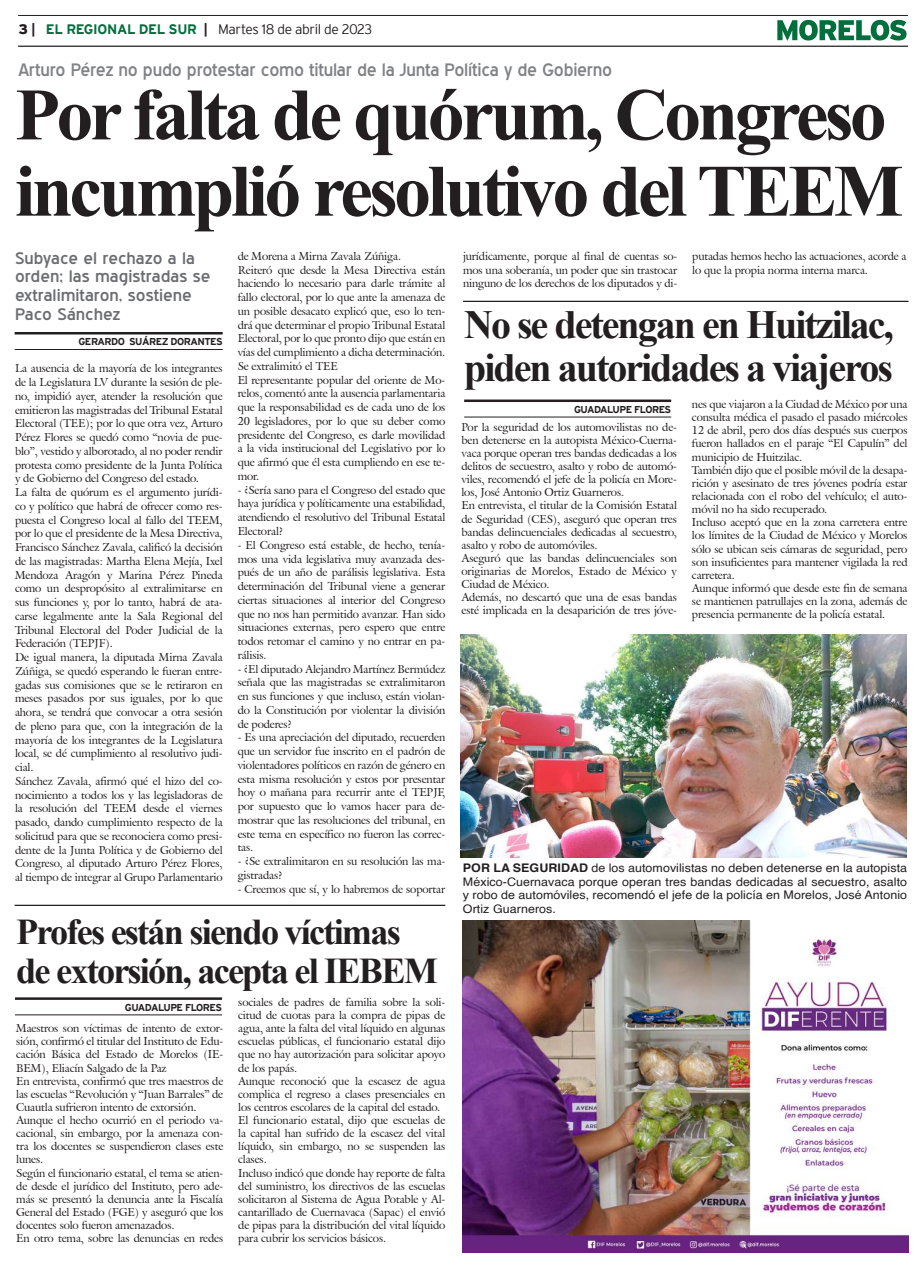
<style>
.page{position:relative;width:923px;height:1268px;background:#fff}
.page>*{position:absolute;margin:0;border:0;box-sizing:border-box;transform-origin:0 0}
.t1{font:700 73.75px/76.2px "Times New Roman";letter-spacing:-.05em;color:#231f20}
.t2{font:700 40px/42.5px "Times New Roman";letter-spacing:-.05em;color:#231f20}
.t3{font:700 36.25px/38.8px "Times New Roman";letter-spacing:-.05em;color:#231f20}
.t4{font:17.5px "Blue Highway";letter-spacing:-.015em;color:#808285;scale:1.05 1}
.t5{font:16.25px/18.8px "Blue Highway";color:#6c6d70;scale:1.1 1}
.t6{font:300 13.75px "Interstate";letter-spacing:-.025em;color:#231f20}
.t7{font:11.88px/13.8px "Helvetica";letter-spacing:.005em;color:#231f20;text-align:justify;scale:1.05 1}
.t8{font:11.25px/13.8px "Galliard IT Cby BT";letter-spacing:-.01em;color:#231f20}
.t9{font:700 10px "Interstate";letter-spacing:-.05em;color:#231f20}
.s1{font-weight:900}
.s2{font-weight:700}
.s3{font-weight:700;color:#006f3c}
</style>
<div class="page">
<hr style="left:18px;top:15px;width:889px;height:1px;background:#231f20">
<hr style="left:18px;top:46px;width:889px;height:1px;background:#231f20">
<svg style="left:777px;top:20px;width:129px;height:21px"></svg>
<img style="left:462px;top:920px;width:446px;height:332px">
<hr style="left:15px;top:997px;width:207px;height:2px;background:#231f20">
<hr style="left:15px;top:1014px;width:207px;height:1px;background:#231f20">
<hr style="left:464px;top:399px;width:207px;height:3px;background:#231f20">
<hr style="left:464px;top:416px;width:207px;height:1px;background:#231f20">
<hr style="left:15px;top:332px;width:208px;height:2px;background:#231f20">
<hr style="left:15px;top:349px;width:208px;height:1px;background:#231f20">
<hr style="left:15px;top:904px;width:430px;height:2px;background:#231f20">
<hr style="left:463px;top:301px;width:445px;height:1px;background:#231f20">
<img style="left:461px;top:634px;width:445px;height:223px">
<p class="t6" style="left:18px;top:21px;width:355px"><span class="s1">3</span> <span class="s2">|</span> <span class="s3">EL REGIONAL DEL SUR</span> <span class="s2">|</span> Martes 18 de abril de 2023</p>
<h3 class="t4" style="left:18px;top:59px;width:567px">Arturo Pérez no pudo protestar como titular de la Junta Política y de Gobierno</h3>
<h1 class="t1" style="left:15px;top:74px;width:889px">Por falta de quórum, Congreso incumplió resolutivo del TEEM</h1>
<h3 class="t5" style="left:15px;top:248px;width:179px">Subyace el rechazo a la orden; las magistradas se extralimitaron, sostiene<br>Paco Sánchez</h3>
<p class="t9" style="left:78px;top:336px;width:146px">GERARDO SUÁREZ DORANTES</p>
<p class="t8" style="left:238px;top:249px;width:209px">de Morena a Mirna Zavala Zúñiga.<br>Reiteró que desde la Mesa Directiva están haciendo lo necesario para darle trámite al fallo electoral, por lo que ante la amenaza de un posible desacato explicó que, eso lo ten&shy;drá que determinar el propio Tribunal Estatal Electoral, por lo que pronto dijo que están en vías del cumplimiento a dicha determinación.<br>Se extralimitó el TEE<br>El representante popular del oriente de Mo&shy;relos, comentó ante la ausencia parlamentaria que la responsabilidad es de cada uno de los 20 legisladores, por lo que su deber como presidente del Congreso, es darle movilidad a la vida institucional del Legislativo por lo que afirmó que él esta cumpliendo en ese te&shy;mor.</p>
<p class="t8" style="left:238px;top:483px;width:209px;text-align:justify">- ¿Sería sano para el Congreso del estado que haya jurídica y políticamente una estabilidad, atendiendo el resolutivo del Tribunal Estatal Electoral?</p>
<p class="t8" style="left:238px;top:538px;width:209px;text-align:justify">- El Congreso está estable, de hecho, tenía&shy;mos una vida legislativa muy avanzada des&shy;pués de un año de parálisis legislativa. Esta determinación del Tribunal viene a generar ciertas situaciones al interior del Congreso que no nos han permitido avanzar. Han sido situaciones externas, pero espero que entre todos retomar el camino y no entrar en pa&shy;rálisis.</p>
<p class="t8" style="left:238px;top:661px;width:209px;text-align:justify">- ¿El diputado Alejandro Martínez Bermúdez señala que las magistradas se extralimitaron en sus funciones y que incluso, están violan&shy;do la Constitución por violentar la división de poderes?</p>
<p class="t8" style="left:238px;top:730px;width:209px;text-align:justify">- Es una apreciación del diputado, recuerden que un servidor fue inscrito en el padrón de violentadores políticos en razón de género en esta misma resolución y estos por presentar hoy o mañana para recurrir ante el TEPJF, por supuesto que lo vamos hacer para de&shy;mostrar que las resoluciones del tribunal, en este tema en específico no fueron las correc&shy;tas.</p>
<p class="t8" style="left:238px;top:854px;width:209px">- ¿Se extralimitaron en su resolución las ma&shy;gistradas?</p>
<p class="t8" style="left:238px;top:881px;width:209px">- Creemos que sí, y lo habremos de soportar</p>
<h3 class="t3" style="left:16px;top:911px;width:423px">Profes están siendo víctimas de extorsión, acepta el IEBEM</h3>
<p class="t9" style="left:125px;top:1001px;width:99px">GUADALUPE FLORES</p>
<p class="t8" style="left:463px;top:249px;width:216px;text-align:justify">jurídicamente, porque al final de cuentas so&shy;mos una soberanía, un poder que sin trastocar ninguno de los derechos de los diputados y di-</p>
<p class="t8" style="left:692px;top:249px;width:216px">putadas hemos hecho las actuaciones, acorde a lo que la propia norma interna marca.</p>
<h2 class="t2" style="left:464px;top:303px;width:431px">No se detengan en Huitzilac, piden autoridades a viajeros</h2>
<p class="t9" style="left:574px;top:404px;width:99px">GUADALUPE FLORES</p>
<p class="t8" style="left:15px;top:361px;width:209px">La ausencia de la mayoría de los integrantes de la Legislatura LV durante la sesión de ple&shy;no, impidió ayer, atender la resolución que emitieron las magistradas del Tribunal Estatal Electoral (TEE); por lo que otra vez, Arturo Pérez Flores se quedó como “novia de pue&shy;blo”, vestido y alborotado, al no poder rendir protesta como presidente de la Junta Política y de Gobierno del Congreso del estado.<br>La falta de quórum es el argumento jurídi&shy;co y político que habrá de ofrecer como res&shy;puesta el Congreso local al fallo del TEEM, por lo que el presidente de la Mesa Directiva, Francisco Sánchez Zavala, calificó la decisión de las magistradas: Martha Elena Mejía, Ixel Mendoza Aragón y Marina Pérez Pineda como un despropósito al extralimitarse en sus funciones y, por lo tanto, habrá de ata&shy;carse legalmente ante la Sala Regional del Tribunal Electoral del Poder Judicial de la Federación (TEPJF).<br>De igual manera, la diputada Mirna Zavala Zúñiga, se quedó esperando le fueran entre&shy;gadas sus comisiones que se le retiraron en meses pasados por sus iguales, por lo que ahora, se tendrá que convocar a otra sesión de pleno para que, con la integración de la mayoría de los integrantes de la Legislatura local, se dé cumplimiento al resolutivo judi&shy;cial.<br>Sánchez Zavala, afirmó qué el hizo del co&shy;nocimiento a todos los y las legisladoras de la resolución del TEEM desde el viernes pasado, dando cumplimiento respecto de la solicitud para que se reconociera como presi&shy;dente de la Junta Política y de Gobierno del Congreso, al diputado Arturo Pérez Flores, al tiempo de integrar al Grupo Parlamentario</p>
<p class="t8" style="left:692px;top:397px;width:217px;line-height:13.1px">nes que viajaron a la Ciudad de México por una consulta médica el pasado el pasado miércoles 12 de abril, pero dos días después sus cuerpos fueron hallados en el paraje “El Capulín” del municipio de Huitzilac.<br>También dijo que el posible móvil de la desapa&shy;rición y asesinato de tres jóvenes podría estar relacionada con el robo del vehículo; el auto&shy;móvil no ha sido recuperado.<br>Incluso aceptó que en la zona carretera entre los límites de la Ciudad de México y Morelos sólo se ubican seis cámaras de seguridad, pero son insuficientes para mantener vigilada la red carretera.<br>Aunque informó que desde este fin de semana se mantienen patrullajes en la zona, además de presencia permanente de la policía estatal.</p>
<p class="t8" style="left:461px;top:420px;width:217px;line-height:13.1px">Por la seguridad de los automovilistas no de&shy;ben detenerse en la autopista México-Cuerna&shy;vaca porque operan tres bandas dedicadas a los delitos de secuestro, asalto y robo de automó&shy;viles, recomendó el jefe de la policía en More&shy;los, José Antonio Ortiz Guarneros.<br>En entrevista, el titular de la Comisión Estatal de Seguridad (CES), aseguró que operan tres bandas delincuenciales dedicadas al secuestro, asalto y robo de automóviles.<br>Aseguró que las bandas delincuenciales son originarias de Morelos, Estado de México y Ciudad de México.<br>Además, no descartó que una de esas bandas esté implicada en la desaparición de tres jóve-</p>
<p class="t7" style="left:463px;top:861px;width:424px"><span class="s2">POR LA SEGURIDAD</span> de los automovilistas no deben detenerse en la autopista México-Cuernavaca porque operan tres bandas dedicadas al secuestro, asalto y robo de automóviles, recomendó el jefe de la policía en Morelos, José Antonio Ortiz Guarneros.</p>
<p class="t8" style="left:238px;top:995px;width:208px;line-height:13.1px">sociales de padres de familia sobre la soli&shy;citud de cuotas para la compra de pipas de agua, ante la falta del vital líquido en algunas escuelas públicas, el funcionario estatal dijo que no hay autorización para solicitar apoyo de los papás.<br>Aunque reconoció que la escasez de agua complica el regreso a clases presenciales en los centros escolares de la capital del estado.<br>El funcionario estatal, dijo que escuelas de la capital han sufrido de la escasez del vital líquido, sin embargo, no se suspenden las clases.<br>Incluso indicó que donde hay reporte de falta del suministro, los directivos de las escuelas solicitaron al Sistema de Agua Potable y Al&shy;cantarillado de Cuernavaca (Sapac) el envió de pipas para la distribución del vital líquido para cubrir los servicios básicos.</p>
<p class="t8" style="left:16px;top:1021px;width:208px;line-height:13.1px">Maestros son víctimas de intento de extor&shy;sión, confirmó el titular del Instituto de Edu&shy;cación Básica del Estado de Morelos (IE-BEM), Eliacín Salgado de la Paz<br>En entrevista, confirmó que tres maestros de las escuelas “Revolución y “Juan Barrales” de Cuautla sufrieron intento de extorsión.<br>Aunque el hecho ocurrió en el periodo va&shy;cacional, sin embargo, por la amenaza con&shy;tra los docentes se suspendieron clases este lunes.<br>Según el funcionario estatal, el tema se atien&shy;de desde el jurídico del Instituto, pero ade&shy;más se presentó la denuncia ante la Fiscalía General del Estado (FGE) y aseguró que los docentes solo fueron amenazados.<br>En otro tema, sobre las denuncias en redes</p>
</div>
